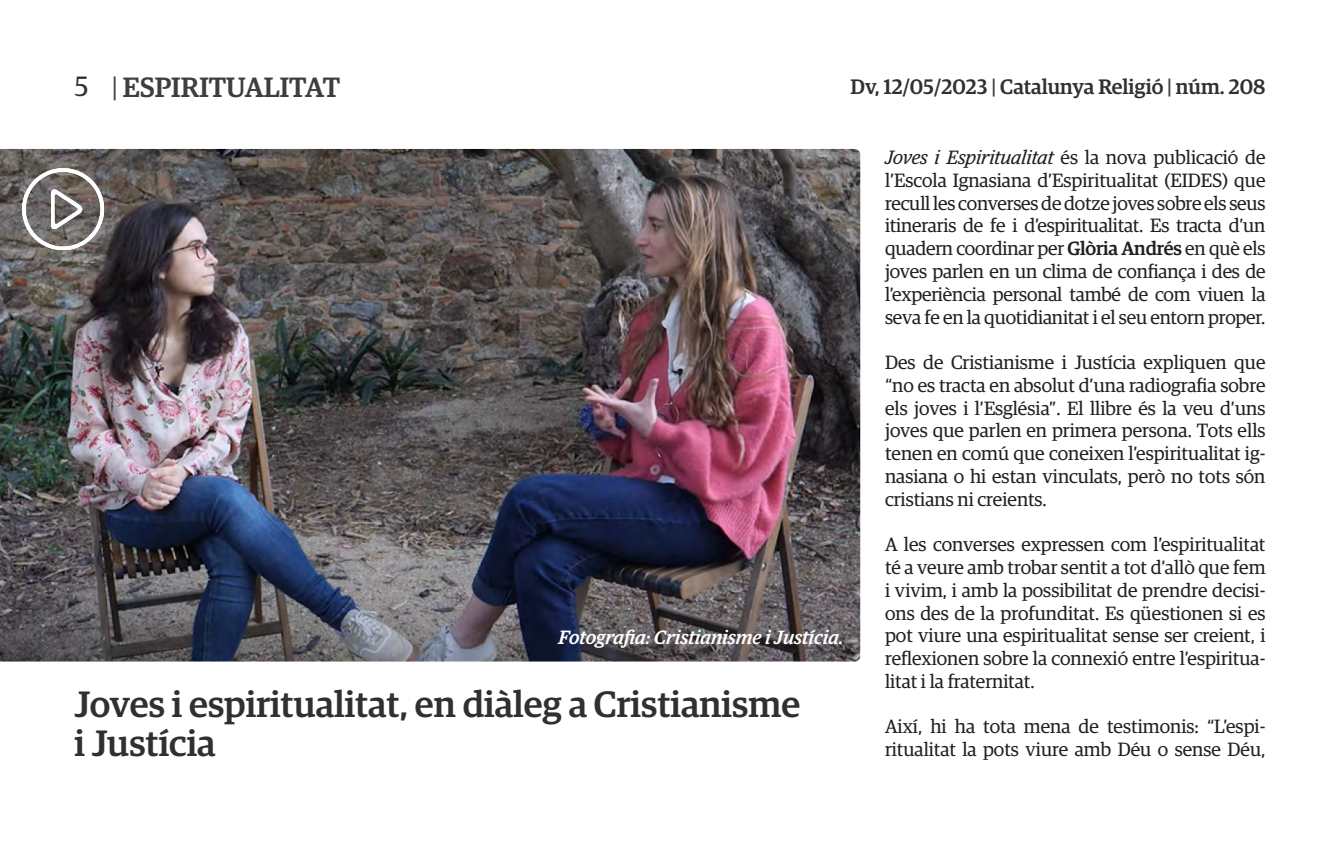
<style>
.page{position:relative;width:1340px;height:844px;background:#fff}
.page>*{position:absolute;margin:0;border:0;box-sizing:border-box;transform-origin:0 0}
.t1{font:500 36.75px "Guardian Egyp";color:#312f30}
.t2{font:500 28px "Guardian Egyp";color:#3e3e3f}
.t3{font:500 21px "Guardian Egyp";color:#312f30}
.t4{font:19.25px/22.8px "Guardian Egyp";color:#231f20;text-align:justify}
.t5{font:italic 500 19.25px "Guardian Egyp";color:#fff}
.s1{font-weight:400;color:#312f30}
.s2{font-weight:400}
.s3{color:#3e3e3f}
.s4{font-style:italic}
.s5{font-weight:500}
</style>
<div class="page">
<img style="left:0;top:149px;width:860px;height:512px">
<img style="left:19px;top:165px;width:88px;height:87px">
<h2 class="t2" style="left:74px;top:67px;width:267px"><span class="s1">5</span> <span class="s2">|</span> ESPIRITUALITAT</h2>
<p class="t3" style="left:850px;top:71px;width:416px">Dv, 12/05/2023 <span class="s3">|</span> Catalunya Religió <span class="s3">|</span> núm. 208</p>
<p class="t5" style="left:558px;top:624px;width:286px">Fotografia: Cristianisme i Justícia.</p>
<p class="t1" style="left:74px;top:678px;width:727px">Joves i espiritualitat, en diàleg a Cristianisme</p>
<p class="t1" style="left:74px;top:716px;width:143px">i Justícia</p>
<p class="t4" style="left:885px;top:145px;width:382px"><span class="s4">Joves i Espiritualitat</span> és la nova publicació de l’Escola Ignasiana d’Espiritualitat (EIDES) que recull les converses de dotze joves sobre els seus itineraris de fe i d’espiritualitat. Es tracta d’un quadern coordinar per <span class="s5">Glòria Andrés</span> en què els joves parlen en un clima de confiança i des de l’experiència personal també de com viuen la seva fe en la quotidianitat i el seu entorn proper.</p>
<p class="t4" style="left:885px;top:350px;width:382px">Des de Cristianisme i Justícia expliquen que “no es tracta en absolut d’una radiografia sobre els joves i l’Església”. El llibre és la veu d’uns joves que parlen en primera persona. Tots ells tenen en comú que coneixen l’espiritualitat ig&shy;nasiana o hi estan vinculats, però no tots són cristians ni creients.</p>
<p class="t4" style="left:885px;top:532px;width:382px">A les converses expressen com l’espiritualitat té a veure amb trobar sentit a tot d’allò que fem i vivim, i amb la possibilitat de prendre decisi&shy;ons des de la profunditat. Es qüestionen si es pot viure una espiritualitat sense ser creient, i reflexionen sobre la connexió entre l’espiritua&shy;litat i la fraternitat.</p>
<p class="t4" style="left:885px;top:714px;width:382px">Així, hi ha tota mena de testimonis: “L’espi&shy;ritualitat la pots viure amb Déu o sense Déu,</p>
</div>
